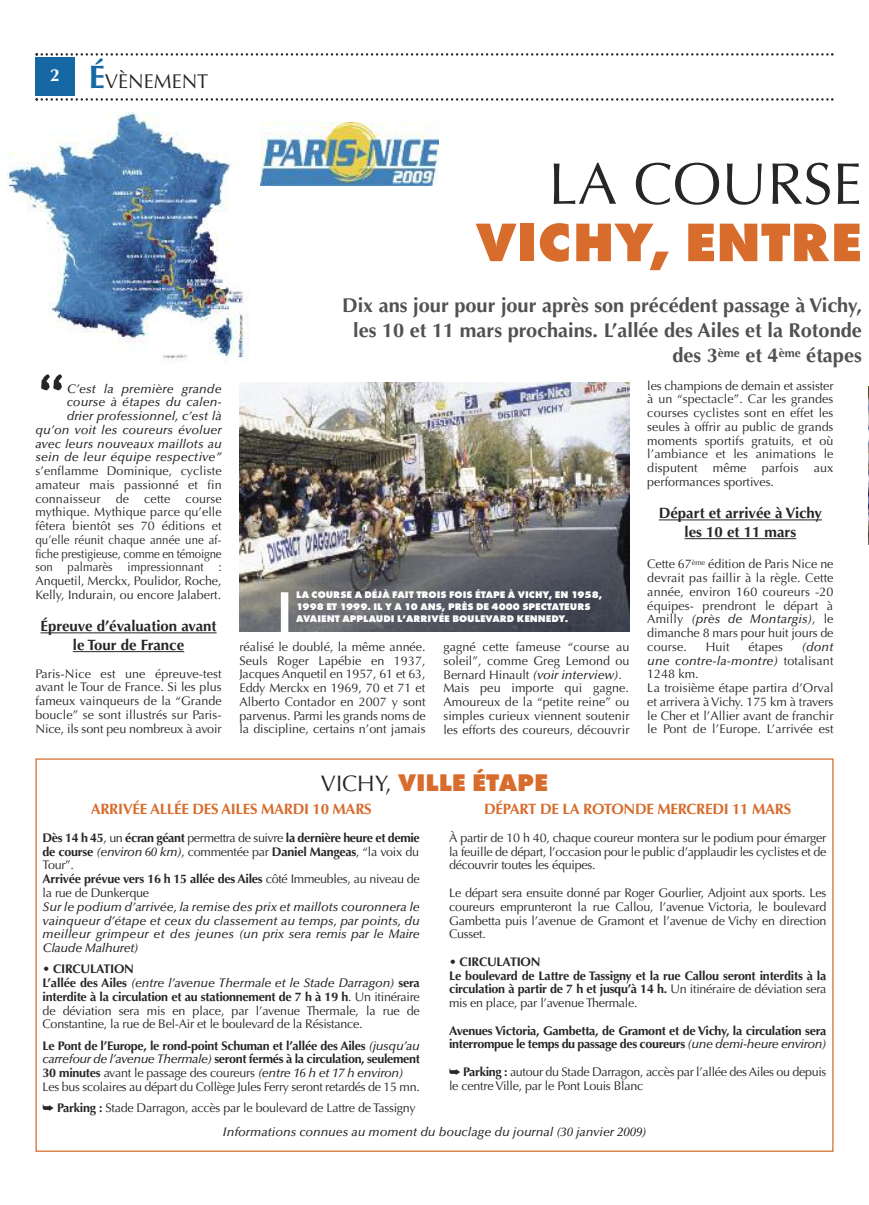
<style>
.page{position:relative;width:869px;height:1205px;background:#fff}
.page>*{position:absolute;margin:0;border:0;box-sizing:border-box;transform-origin:0 0}
.t1{font:59.88px "Trixie Text";color:#272627;scale:.95 1}
.t2{font:58.75px "Optima";color:#272627}
.t3{font:800 56.25px "Futura T";color:#d76c2c}
.t4{font:800 25px "Futura T";color:#d76c2c}
.t5{font:700 20px/25px "Optima";color:#525152;text-align:right}
.t6{font:20px "Optima";color:#272627}
.t7{font:700 17.5px "Optima";color:#fff}
.t8{font:700 15px/18.8px "Optima";color:#272627;text-align:center}
.t9{font:700 15px "Optima";letter-spacing:-.02em;color:#d76c2c}
.t10{font:12.5px/13.8px "Optima";letter-spacing:-.005em;color:#272627;text-align:justify}
.t11{font:700 12.5px/13.8px "Optima";letter-spacing:-.02em;color:#272627}
.t12{font:italic 500 12.5px/13.8px "Optima";color:#272627;text-align:right}
.t13{font:12.5px/13.8px "Optima";letter-spacing:-.025em;color:#272627}
.t14{font:800 10px/12px "Futura T";color:#fff}
.s1{font-weight:700;font-size:32.5px;color:#1668a4}
.s2{font-weight:500;font-style:italic}
.s3{font-family:"Optima";font-weight:400;font-size:22.5px;color:#272627}
.s4{font-weight:400}
.s5{font-weight:700}
</style>
<div class="page">
<svg style="left:35px;top:53px;width:798px;height:3px"></svg>
<svg style="left:35px;top:98px;width:798px;height:3px"></svg>
<div style="left:35px;top:57px;width:39px;height:39px;background:#1668a4"></div>
<hr style="left:658px;top:519px;width:163px;height:1px;background:#272627">
<hr style="left:684px;top:538px;width:111px;height:1px;background:#272627">
<hr style="left:40px;top:632px;width:176px;height:1px;background:#272627">
<hr style="left:73px;top:651px;width:111px;height:1px;background:#272627">
<img style="left:8px;top:113px;width:240px;height:250px">
<img style="left:239px;top:382px;width:390px;height:249px">
<img style="left:260px;top:122px;width:178px;height:64px">
<div style="left:281px;top:592px;width:7px;height:40px;background:#fff"></div>
<h3 class="t7" style="left:50px;top:68px;width:11px">2</h3>
<h3 class="t6" style="left:89px;top:73px;width:121px"><span class="s1">É</span>VÈNEMENT</h3>
<h1 class="t1" style="left:35px;top:364px;width:34px">“</h1>
<p class="t12" style="left:35px;top:383px;width:188px">C’est la première grande course à étapes du calen-<br>drier professionnel, c’est là qu’on voit les coureurs évoluer avec leurs nouveaux maillots au sein de leur équipe respective”</p>
<p class="t10" style="left:35px;top:465px;width:188px">s’enflamme Dominique, cycliste amateur mais passionné et fin connaisseur de cette course mythique. Mythique parce qu’elle fêtera bientôt ses 70 éditions et qu’elle réunit chaque année une af&shy;fiche prestigieuse, comme en témoigne son palmarès impressionnant :<br>Anquetil, Merckx, Poulidor, Roche, Kelly, Indurain, ou encore Jalabert.</p>
<p class="t8" style="left:40px;top:618px;width:177px">Épreuve d’évaluation avant le Tour de France</p>
<p class="t10" style="left:35px;top:668px;width:188px">Paris-Nice est une épreuve-test avant le Tour de France. Si les plus fameux vainqueurs de la “Grande boucle” se sont illustrés sur Paris-Nice, ils sont peu nombreux à avoir</p>
<h2 class="t2" style="left:548px;top:160px;width:315px">LA COURSE</h2>
<h3 class="t3" style="left:475px;top:209px;width:387px">VICHY, ENTRE</h3>
<h3 class="t5" style="left:342px;top:295px;width:521px">Dix ans jour pour jour après son précédent passage à Vichy, les 10 et 11 mars prochains. L’allée des Ailes et la Rotonde des 3<sup>ème</sup> et 4<sup>ème</sup> étapes</h3>
<p class="t14" style="left:296px;top:588px;width:307px">LA COURSE A DÉJÀ FAIT TROIS FOIS ÉTAPE À VICHY, EN 1958,<br>1998 ET 1999. IL Y A 10 ANS, PRÈS DE 4000 SPECTATEURS<br>AVAIENT APPLAUDI L’ARRIVÉE BOULEVARD KENNEDY.</p>
<p class="t10" style="left:239px;top:641px;width:188px">réalisé le doublé, la même année.<br>Seuls Roger Lapébie en 1937, Jacques Anquetil en 1957, 61 et 63, Eddy Merckx en 1969, 70 et 71 et Alberto Contador en 2007 y sont parvenus. Parmi les grands noms de la discipline, certains n’ont jamais</p>
<p class="t10" style="left:443px;top:641px;width:188px;text-align:left">gagné cette fameuse “course au soleil”, comme Greg Lemond ou<br>Bernard Hinault <span class="s2">(voir interview)</span>.<br>Mais peu importe qui gagne.<br>Amoureux de la “petite reine” ou simples curieux viennent soutenir les efforts des coureurs, découvrir</p>
<p class="t10" style="left:647px;top:380px;width:188px">les champions de demain et assister à un “spectacle”. Car les grandes courses cyclistes sont en effet les seules à offrir au public de grands moments sportifs gratuits, et où l’ambiance et les animations le disputent même parfois aux performances sportives.</p>
<p class="t8" style="left:658px;top:505px;width:165px">Départ et arrivée à Vichy les 10 et 11 mars</p>
<p class="t10" style="left:647px;top:558px;width:188px">Cette 67<sup>ème</sup> édition de Paris Nice ne devrait pas faillir à la règle. Cette année, environ 160 coureurs -20 équipes- prendront le départ à Amilly <span class="s2">(près de Montargis)</span>, le dimanche 8 mars pour huit jours de course.</p>
<p class="t10" style="left:647px;top:641px;width:188px;text-align:left;text-indent:154px"><span class="s2">(dont une contre-la-montre)</span> totalisant<br>1248 km.<br>La troisième étape partira d’Orval et arrivera àVichy. 175 km à travers le Cher et l’Allier avant de franchir le Pont de l’Europe. L’arrivée est</p>
<p class="t10" style="left:705px;top:641px;width:25px">Huit</p>
<p class="t10" style="left:748px;top:641px;width:36px">étapes</p>
<h3 class="t4" style="left:321px;top:768px;width:228px"><span class="s3">VICHY,</span> VILLE ÉTAPE</h3>
<p class="t9" style="left:91px;top:803px;width:282px">ARRIVÉE ALLÉE DES AILES MARDI 10 MARS</p>
<p class="t11" style="left:43px;top:832px;width:378px">Dès 14 h 45<span class="s4">, un</span> écran géant <span class="s4">permettra de suivre</span> la dernière heure et demie de course <span class="s2">(environ 60 km)</span><span class="s4">, commentée par</span> Daniel Mangeas<span class="s4">, “la voix du Tour”.<br></span>Arrivée prévue vers 16 h 15 allée des Ailes <span class="s4">côté Immeubles, au niveau de la rue de Dunkerque</span></p>
<p class="t12" style="left:43px;top:901px;width:378px;text-align:justify">Sur le podium d’arrivée, la remise des prix et maillots couronnera le vainqueur d’étape et ceux du classement au temps, par points, du meilleur grimpeur et des jeunes (un prix sera remis par le Maire Claude Malhuret)</p>
<p class="t10" style="left:43px;top:963px;width:378px;text-align:left"><span class="s5">• CIRCULATION<br>L’allée des Ailes</span> <span class="s2">(entre l’avenue Thermale et le Stade Darragon)</span> <span class="s5">sera interdite à la circulation et au stationnement de 7 h à 19 h</span>. Un itinéraire de déviation sera mis en place, par l’avenue Thermale, la rue de Constantine, la rue de Bel-Air et le boulevard de la Résistance.</p>
<p class="t11" style="left:43px;top:1039px;width:378px">Le Pont de l’Europe, le rond-point Schuman et l’allée des Ailes <span class="s2">(jusqu’au carrefour de l’avenue Thermale)</span> seront fermés à la circulation, seulement 30 minutes <span class="s4">avant le passage des coureurs</span> <span class="s2">(entre 16 h et 17 h environ)<br></span><span class="s4">Les bus scolaires au départ du Collège Jules Ferry seront retardés de 15 mn.</span></p>
<p class="t10" style="left:43px;top:1102px;width:374px">➥ <span class="s5">Parking :</span> Stade Darragon, accès par le boulevard de Lattre de Tassigny</p>
<p class="t9" style="left:484px;top:803px;width:308px">DÉPART DE LA ROTONDE MERCREDI 11 MARS</p>
<p class="t10" style="left:449px;top:832px;width:378px">À partir de 10 h 40, chaque coureur montera sur le podium pour émarger la feuille de départ, l’occasion pour le public d’applaudir les cyclistes et de découvrir toutes les équipes.</p>
<p class="t10" style="left:449px;top:887px;width:378px">Le départ sera ensuite donné par Roger Gourlier, Adjoint aux sports. Les coureurs emprunteront la rue Callou, l’avenue Victoria, le boulevard Gambetta puis l’avenue de Gramont et l’avenue de Vichy en direction Cusset.</p>
<p class="t11" style="left:449px;top:956px;width:378px">• CIRCULATION<br>Le boulevard de Lattre de Tassigny et la rue Callou seront interdits à la circulation à partir de 7 h et jusqu’à 14 h. <span class="s4">Un itinéraire de déviation sera mis en place, par l’avenue Thermale.</span></p>
<p class="t11" style="left:449px;top:1024px;width:378px">Avenues Victoria, Gambetta, de Gramont et de Vichy, la circulation sera interrompue le temps du passage des coureurs <span class="s2">(une demi-heure environ)</span></p>
<p class="t13" style="left:449px;top:1066px;width:378px">➥ <span class="s5">Parking :</span> autour du Stade Darragon, accès par l’allée des Ailes ou depuis le centre Ville, par le Pont Louis Blanc</p>
<p class="t12" style="left:222px;top:1126px;width:425px">Informations connues au moment du bouclage du journal (30 janvier 2009)</p>
</div>
